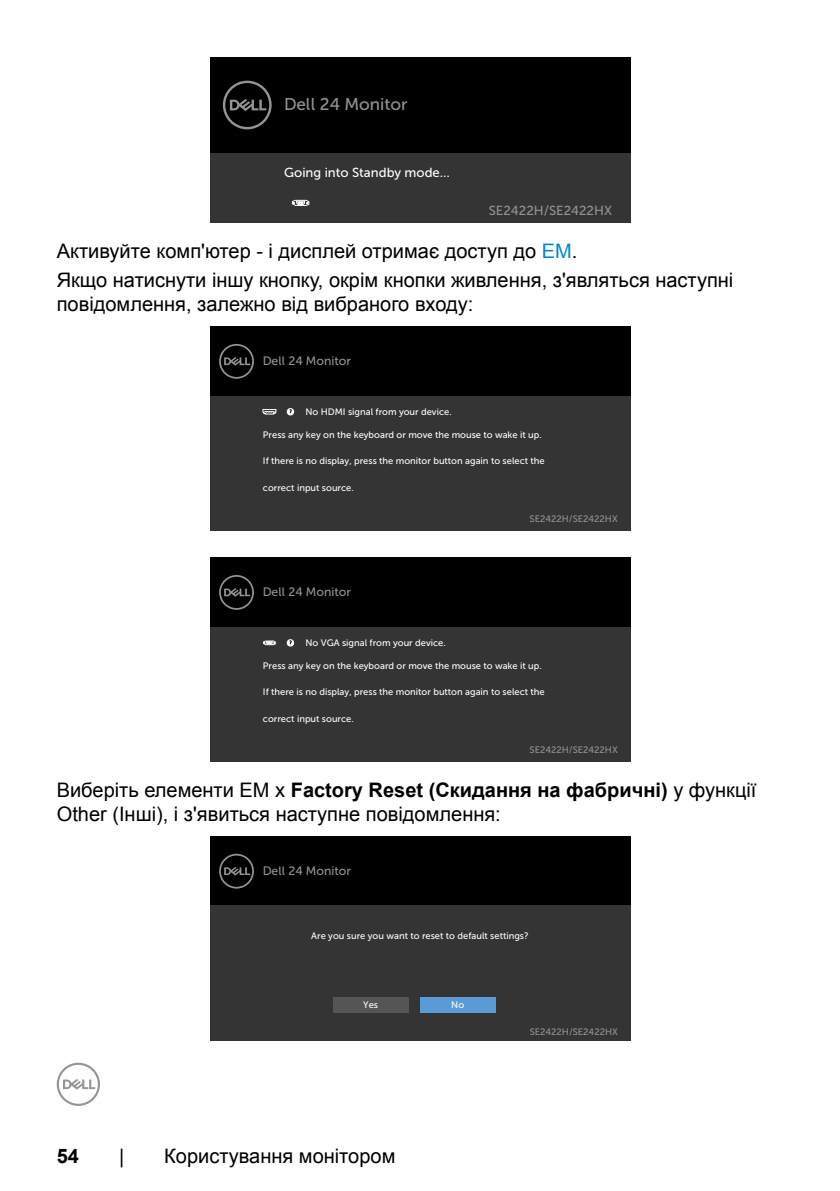
<style>
.page{position:relative;width:840px;height:1191px;background:#fff}
.page>*{position:absolute;margin:0;border:0;box-sizing:border-box;transform-origin:0 0}
.t1{font:20px/29.6px "Arial";color:#000}
.t2{font:700 20px "Arial";color:#000}
.t3{font:17px "Museo Sans For Dell 500";color:#939393}
.t4{font:13px "Museo Sans For Dell 500";color:#fff}
.t5{font:13px "Museo Sans For Dell 500";color:#939393}
.t6{font:12.2px "Museo Sans For Dell 500";color:#939393}
.t7{font:9.4px "Museo Sans For Dell 500";color:#fff}
.t8{font:9.4px "Museo Sans For Dell 500";color:#939393}
.s1{color:#0087cb}
.s2{font-weight:700}
</style>
<div class="page">
<svg style="left:57px;top:1062px;width:43px;height:44px"></svg>
<div style="left:210px;top:57px;width:420px;height:96px;background:#000"></div>
<svg style="left:223px;top:81px;width:48px;height:48px"></svg>
<div style="left:210px;top:153px;width:420px;height:69px;background:#343435"></div>
<svg style="left:292px;top:200px;width:17px;height:6px"></svg>
<div style="left:210px;top:396px;width:420px;height:135px;background:#343435"></div>
<div style="left:210px;top:327px;width:420px;height:69px;background:#000"></div>
<svg style="left:219px;top:344px;width:35px;height:35px"></svg>
<svg style="left:262px;top:409px;width:14px;height:5px"></svg>
<svg style="left:286px;top:408px;width:8px;height:7px"></svg>
<div style="left:210px;top:627px;width:420px;height:135px;background:#343435"></div>
<div style="left:210px;top:558px;width:420px;height:69px;background:#000"></div>
<svg style="left:219px;top:575px;width:35px;height:35px"></svg>
<svg style="left:286px;top:639px;width:8px;height:7px"></svg>
<svg style="left:263px;top:640px;width:12px;height:5px"></svg>
<div style="left:210px;top:836px;width:420px;height:69px;background:#000"></div>
<svg style="left:219px;top:853px;width:35px;height:35px"></svg>
<div style="left:210px;top:905px;width:420px;height:135px;background:#343435"></div>
<div style="left:420px;top:997px;width:75px;height:15px;background:#5b9bd5"></div>
<div style="left:333px;top:997px;width:75px;height:15px;background:#555"></div>
<h2 class="t3" style="left:284px;top:95px;width:125px">Dell 24 Monitor</h2>
<h3 class="t4" style="left:284px;top:166px;width:167px">Going into Standby mode…</h3>
<h3 class="t5" style="left:488px;top:204px;width:125px">SE2422H/SE2422HX</h3>
<h1 class="t1" style="left:57px;top:236px;width:677px">Активуйте комп'ютер - і дисплей отримає доступ до <span class="s1">ЕМ</span>.<br>Якщо натиснути іншу кнопку, окрім кнопки живлення, з'являться наступні</h1>
<h1 class="t1" style="left:57px;top:290px;width:418px">повідомлення, залежно від вибраного входу:</h1>
<p class="t6" style="left:263px;top:354px;width:90px">Dell 24 Monitor</p>
<p class="t7" style="left:305px;top:406px;width:148px">No HDMI signal from your device.</p>
<p class="t7" style="left:263px;top:430px;width:280px">Press any key on the keyboard or move the mouse to wake it up.</p>
<p class="t7" style="left:263px;top:456px;width:283px">If there is no display, press the monitor button again to select the</p>
<p class="t7" style="left:263px;top:482px;width:92px">correct input source.</p>
<p class="t6" style="left:263px;top:585px;width:90px">Dell 24 Monitor</p>
<p class="t7" style="left:305px;top:637px;width:142px">No VGA signal from your device.</p>
<p class="t8" style="left:529px;top:514px;width:90px">SE2422H/SE2422HX</p>
<p class="t7" style="left:263px;top:661px;width:280px">Press any key on the keyboard or move the mouse to wake it up.</p>
<p class="t7" style="left:263px;top:687px;width:283px">If there is no display, press the monitor button again to select the</p>
<p class="t7" style="left:263px;top:713px;width:92px">correct input source.</p>
<p class="t8" style="left:529px;top:745px;width:90px">SE2422H/SE2422HX</p>
<h1 class="t1" style="left:57px;top:778px;width:700px;line-height:24px">Виберіть елементи ЕМ х <span class="s2">Factory Reset (Скидання на фабричні)</span> у функції<br>Other (Інші), і з'явиться наступне повідомлення:</h1>
<p class="t6" style="left:263px;top:864px;width:90px">Dell 24 Monitor</p>
<p class="t7" style="left:311px;top:930px;width:219px">Are you sure you want to reset to default settings?</p>
<p class="t7" style="left:363px;top:999px;width:16px">Yes</p>
<p class="t7" style="left:451px;top:999px;width:14px">No</p>
<h1 class="t2" style="left:57px;top:1142px;width:24px">54</h1>
<h1 class="t1" style="left:119px;top:1141px;width:7px">|</h1>
<h1 class="t1" style="left:164px;top:1141px;width:232px">Користування монітором</h1>
<p class="t8" style="left:529px;top:1026px;width:90px">SE2422H/SE2422HX</p>
</div>
